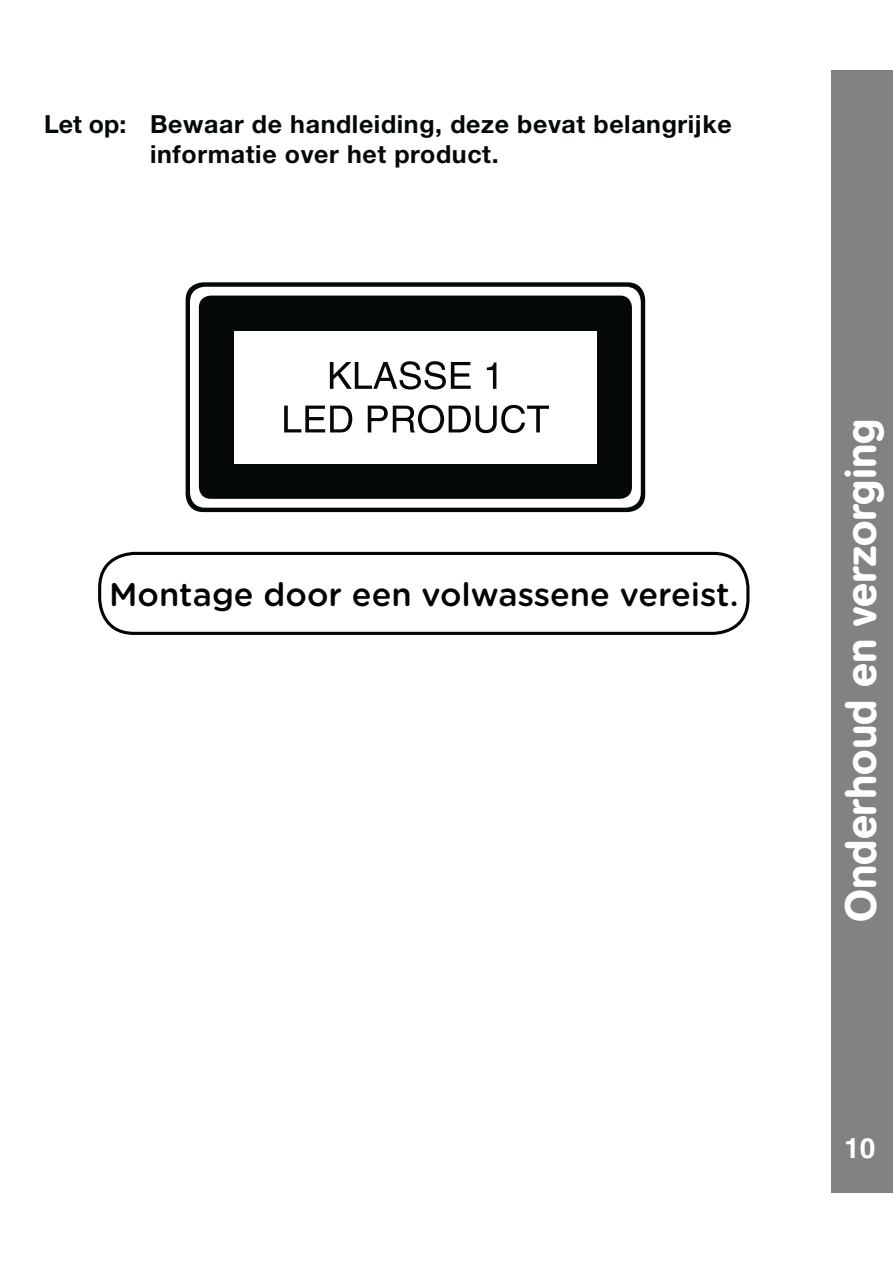
<style>
.page{position:relative;width:893px;height:1263px;background:#fff}
.page>*{position:absolute;margin:0;border:0;box-sizing:border-box;transform-origin:0 0}
.t1{font:500 43.65px "AG Book Rounded";color:#fff}
.t2{font:500 32.7px "Gotham Rounded";color:#010202}
.t3{font:700 28.05px "Helvetica";color:#fff}
.t4{font:700 24.9px/30px "Helvetica Neue 75";letter-spacing:.025em;color:#040809}
</style>
<div class="page">
<div style="left:98px;top:552px;width:651px;height:83px;border:3px solid #020303;border-radius:34px"></div>
<div style="left:831px;top:70px;width:62px;height:1123px;background:#808284"></div>
<div style="left:186px;top:282px;width:459px;height:230px;background:#040809;border-radius:18px"></div>
<div style="left:190px;top:287px;width:451px;height:221px;background:#fff;border-radius:15px"></div>
<div style="left:199px;top:296px;width:433px;height:203px;background:#040809;border-radius:12px"></div>
<div style="left:234px;top:331px;width:362px;height:132px;background:#fff"></div>
<svg style="left:330px;top:361px;width:166px;height:29px"></svg>
<svg style="left:284px;top:405px;width:265px;height:28px"></svg>
<p class="t4" style="left:150px;top:112px;width:583px;text-indent:-106px">Let op: Bewaar de handleiding, deze bevat belangrijke informatie over het product.</p>
<h2 class="t2" style="left:109px;top:580px;width:631px">Montage door een volwassene vereist.</h2>
<h1 class="t1" style="left:844px;top:922px;width:505px;rotate:-90deg">Onderhoud en verzorging</h1>
<p class="t3" style="left:844px;top:1137px;width:33px">10</p>
</div>
